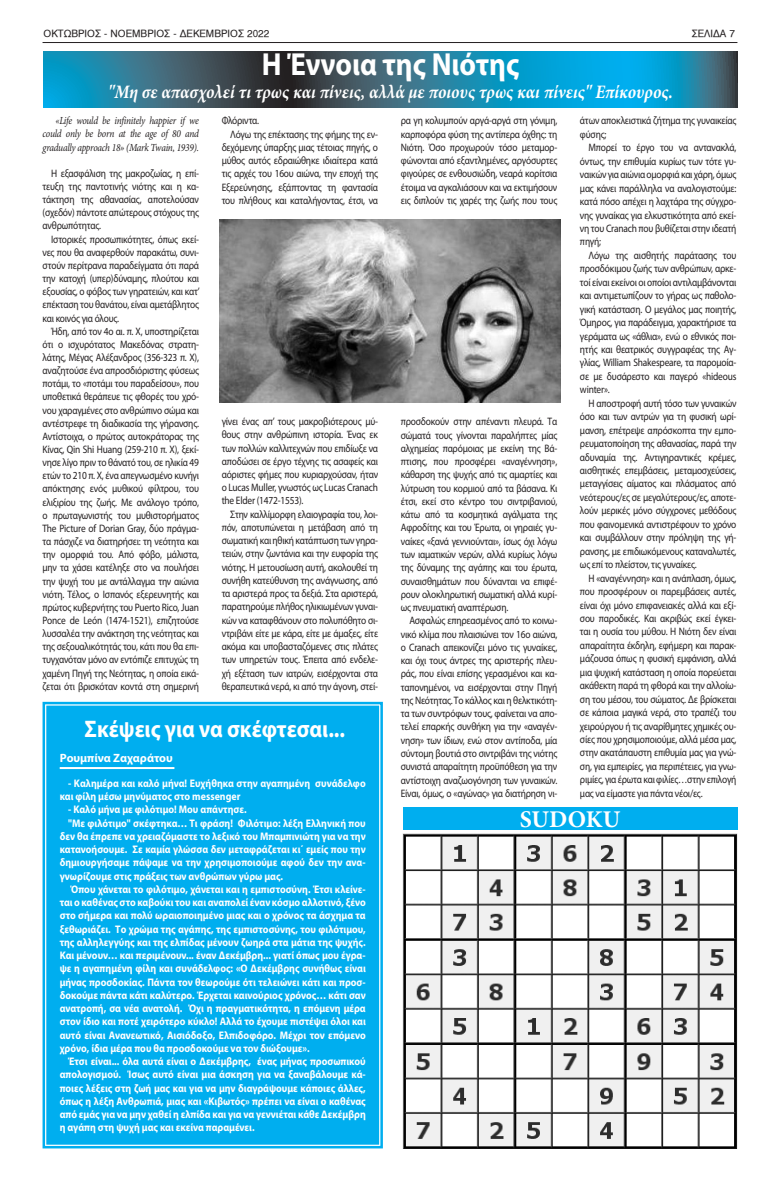
<style>
.page{position:relative;width:780px;height:1191px;background:#fff}
.page>*{position:absolute;margin:0;border:0;box-sizing:border-box;transform-origin:0 0}
.t1{font:700 32px "Myriad Pro";color:#fff;scale:.9 1}
.t2{font:700 24px "Myriad Pro";color:#fff;scale:.9 1}
.t3{font:700 24px "Minion Pro";color:#fff}
.t4{font:italic 700 19px "Minion Pro";color:#fff;scale:.9 1}
.t5{font:700 12px "Myriad Pro";color:#fff}
.t6{font:700 11px/13.2px "Myriad Pro";color:#fff;text-align:justify;scale:.9 1}
.t7{font:10.8px/13.4px "Myriad Pro";letter-spacing:-.02em;color:#231f20;text-align:justify;scale:.87 1}
.t8{font:italic 10.8px/13.1px "Minion Pro";letter-spacing:-.03em;color:#231f20;text-align:justify;scale:.87 1}
.t9{font:10px "UB Helvetica";color:#231f20}
</style>
<div class="page">
<hr style="left:43px;top:42px;width:694px;height:1px;background:#231f20">
<svg style="left:44px;top:51px;width:693px;height:57px;background:#237896"></svg>
<img style="left:220px;top:220px;width:340px;height:183px">
<img style="left:403px;top:833px;width:334px;height:315px">
<div style="left:42px;top:701px;width:341px;height:448px;background:#00aeef"></div>
<div style="left:46px;top:705px;width:333px;height:439px;border:1px solid #00aeef"></div>
<div style="left:49px;top:708px;width:327px;height:434px;border:3px solid #00aeef"></div>
<hr style="left:60px;top:767px;width:114px;height:2px;background:#fff">
<div style="left:403px;top:806px;width:334px;height:23px;background:#00aeef"></div>
<p class="t9" style="left:44px;top:28px;width:227px">ΟΚΤΩΒΡΙΟΣ - ΝΟΕΜΒΡΙΟΣ - ΔΕΚΕΜΒΡΙΟΣ 2022</p>
<p class="t9" style="left:691px;top:28px;width:45px">ΣΕΛΙΔΑ 7</p>
<p class="t1" style="left:262px;top:43px;width:287px">Η Έννοια της Νιότης</p>
<p class="t4" style="left:108px;top:78px;width:629px">"Μη σε απασχολεί τι τρως και πίνεις, αλλά με ποιους τρως και πίνεις" Επίκουρος.</p>
<p class="t8" style="left:43px;top:114px;width:181px;text-indent:13px">«Life would be infinitely happier if we could only be born at the age of 80 and gradually approach 18» (Mark Twain, 1939).</p>
<p class="t7" style="left:43px;top:166px;width:181px;line-height:13.1px;text-indent:9px">Η εξασφάλιση της μακροζωίας, η επί&shy;τευξη της παντοτινής νιότης και η κα&shy;τάκτηση της αθανασίας, αποτελούσαν (σχεδόν) πάντοτε απώτερους στόχους της ανθρωπότητας.</p>
<p class="t7" style="left:43px;top:232px;width:182px;line-height:13.1px;text-indent:9px">Ιστορικές προσωπικότητες, όπως εκεί&shy;νες που θα αναφερθούν παρακάτω, συνι&shy;στούν περίτρανα παραδείγματα ότι παρά την κατοχή (υπερ)δύναμης, πλούτου και εξουσίας, ο φόβος των γηρατειών, και κατ’ επέκταση του θανάτου, είναι αμετάβλητος και κοινός για όλους.</p>
<p class="t7" style="left:43px;top:324px;width:181px;line-height:13.1px;text-indent:9px">Ήδη, από τον 4ο αι. π. Χ, υποστηρίζεται ότι ο ισχυρότατος Μακεδόνας στρατη&shy;λάτης, Μέγας Αλέξανδρος (356-323 π. Χ), αναζητούσε ένα απροσδιόριστης φύσεως ποτάμι, το «ποτάμι του παραδείσου», που υποθετικά θεράπευε τις φθορές του χρό&shy;νου χαραγμένες στο ανθρώπινο σώμα και αντέστρεφε τη διαδικασία της γήρανσης.<br>Αντίστοιχα, ο πρώτος αυτοκράτορας της Κίνας, Qin Shi Huang (259-210 π. Χ), ξεκί&shy;νησε λίγο πριν το θάνατό του, σε ηλικία 49 ετών το 210 π. Χ, ένα απεγνωσμένο κυνήγι απόκτησης ενός μυθικού φίλτρου, του ελιξιρίου της ζωής. Με ανάλογο τρόπο, ο πρωταγωνιστής του μυθιστορήματος The Picture of Dorian Gray, δύο πράγμα&shy;τα πάσχιζε να διατηρήσει: τη νεότητα και την ομορφιά του. Από φόβο, μάλιστα, μην τα χάσει κατέληξε στο να πουλήσει την ψυχή του με αντάλλαγμα την αιώνια νιότη. Τέλος, ο Ισπανός εξερευνητής και πρώτος κυβερνήτης του Puerto Rico, Juan Ponce de León (1474-1521), επιζητούσε λυσσαλέα την ανάκτηση της νεότητας και της σεξουαλικότητάς του, κάτι που θα επι&shy;τυγχανόταν μόνο αν εντόπιζε επιτυχώς τη χαμένη Πηγή της Νεότητας, η οποία εικά&shy;ζεται ότι βρισκόταν κοντά στη σημερινή</p>
<p class="t7" style="left:222px;top:114px;width:45px">Φλόριντα.</p>
<p class="t7" style="left:222px;top:127px;width:181px;text-indent:9px">Λόγω της επέκτασης της φήμης της εν&shy;δεχόμενης ύπαρξης μιας τέτοιας πηγής, ο μύθος αυτός εδραιώθηκε ιδιαίτερα κατά τις αρχές του 16ου αιώνα, την εποχή της Εξερεύνησης, εξάπτοντας τη φαντασία του πλήθους και καταλήγοντας, έτσι, να</p>
<p class="t7" style="left:222px;top:415px;width:181px">γίνει ένας απ’ τους μακροβιότερους μύ&shy;θους στην ανθρώπινη ιστορία. Ένας εκ των πολλών καλλιτεχνών που επιδίωξε να αποδώσει σε έργο τέχνης τις ασαφείς και αόριστες φήμες που κυριαρχούσαν, ήταν ο Lucas Muller, γνωστός ως Lucas Cranach the Elder (1472-1553).</p>
<p class="t7" style="left:222px;top:507px;width:181px;text-indent:9px">Στην καλλίμορφη ελαιογραφία του, λοι&shy;πόν, αποτυπώνεται η μετάβαση από τη σωματική και ηθική κατάπτωση των γηρα&shy;τειών, στην ζωντάνια και την ευφορία της νιότης. Η μετουσίωση αυτή, ακολουθεί τη συνήθη κατεύθυνση της ανάγνωσης, από τα αριστερά προς τα δεξιά. Στα αριστερά, παρατηρούμε πλήθος ηλικιωμένων γυναι&shy;κών να καταφθάνουν στο πολυπόθητο σι&shy;ντριβάνι είτε με κάρα, είτε με άμαξες, είτε ακόμα και υποβασταζόμενες στις πλάτες των υπηρετών τους. Έπειτα από ενδελε&shy;χή εξέταση των ιατρών, εισέρχονται στα θεραπευτικά νερά, κι από την άγονη, στεί-</p>
<p class="t2" style="left:85px;top:713px;width:291px">Σκέψεις για να σκέφτεσαι...</p>
<p class="t5" style="left:60px;top:749px;width:115px">Ρουμπίνα Ζαχαράτου</p>
<p class="t6" style="left:60px;top:776px;width:341px;text-indent:9px">- Καλημέρα και καλό μήνα! Ευχήθηκα στην αγαπημένη συνάδελφο και φίλη μέσω μηνύματος στο messenger</p>
<p class="t6" style="left:68px;top:803px;width:200px">- Καλό μήνα με φιλότιμο! Μου απάντησε.</p>
<p class="t6" style="left:60px;top:816px;width:341px;text-indent:9px">"Με φιλότιμο" σκέφτηκα… Τι φράση! Φιλότιμο: λέξη Ελληνική που δεν θα έπρεπε να χρειαζόμαστε το λεξικό του Μπαμπινιώτη για να την κατανοήσουμε. Σε καμία γλώσσα δεν μεταφράζεται κι΄ εμείς που την δημιουργήσαμε πάψαμε να την χρησιμοποιούμε αφού δεν την ανα&shy;γνωρίζουμε στις πράξεις των ανθρώπων γύρω μας.</p>
<p class="t6" style="left:60px;top:882px;width:341px;text-indent:11px">Όπου χάνεται το φιλότιμο, χάνεται και η εμπιστοσύνη. Έτσι κλείνε&shy;ται ο καθένας στο καβούκι του και αναπολεί έναν κόσμο αλλοτινό, ξένο στο σήμερα και πολύ ωραιοποιημένο μιας και ο χρόνος τα άσχημα τα ξεθωριάζει. Το χρώμα της αγάπης, της εμπιστοσύνης, του φιλότιμου, της αλληλεγγύης και της ελπίδας μένουν ζωηρά στα μάτια της ψυχής.<br>Και μένουν… και περιμένουν... έναν Δεκέμβρη... γιατί όπως μου έγρα&shy;ψε η αγαπημένη φίλη και συνάδελφος: «Ο Δεκέμβρης συνήθως είναι μήνας προσδοκίας. Πάντα τον θεωρούμε ότι τελειώνει κάτι και προσ&shy;δοκούμε πάντα κάτι καλύτερο. Έρχεται καινούριος χρόνος… κάτι σαν ανατροπή, σα νέα ανατολή. Όχι η πραγματικότητα, η επόμενη μέρα στον ίδιο και ποτέ χειρότερο κύκλο! Αλλά το έχουμε πιστέψει όλοι και αυτό είναι Ανανεωτικό, Αισιόδοξο, Ελπιδοφόρο. Μέχρι τον επόμενο χρόνο, ίδια μέρα που θα προσδοκούμε να τον διώξουμε».</p>
<p class="t6" style="left:60px;top:1054px;width:341px;text-indent:9px">Έτσι είναι... όλα αυτά είναι ο Δεκέμβρης, ένας μήνας προσωπικού απολογισμού. Ίσως αυτό είναι μια άσκηση για να ξαναβάλουμε κά&shy;ποιες λέξεις στη ζωή μας και για να μην διαγράψουμε κάποιες άλλες, όπως η λέξη Ανθρωπιά, μιας και «Κιβωτός» πρέπει να είναι ο καθένας από εμάς για να μην χαθεί η ελπίδα και για να γεννιέται κάθε Δεκέμβρη η αγάπη στη ψυχή μας και εκείνα παραμένει.</p>
<p class="t7" style="left:401px;top:114px;width:181px">ρα γη κολυμπούν αργά-αργά στη γόνιμη, καρποφόρα φύση της αντίπερα όχθης: τη Νιότη. Όσο προχωρούν τόσο μεταμορ&shy;φώνονται από εξαντλημένες, αργόσυρτες φιγούρες σε ενθουσιώδη, νεαρά κορίτσια έτοιμα να αγκαλιάσουν και να εκτιμήσουν εις διπλούν τις χαρές της ζωής που τους</p>
<p class="t7" style="left:401px;top:415px;width:181px">προσδοκούν στην απέναντι πλευρά. Τα σώματά τους γίνονται παραλήπτες μίας αλχημείας παρόμοιας με εκείνη της Βά&shy;πτισης, που προσφέρει «αναγέννηση», κάθαρση της ψυχής από τις αμαρτίες και λύτρωση του κορμιού από τα βάσανα. Κι έτσι, εκεί στο κέντρο του σιντριβανιού, κάτω από τα κοσμητικά αγάλματα της Αφροδίτης και του Έρωτα, οι γηραιές γυ&shy;ναίκες «ξανά γεννιούνται», ίσως όχι λόγω των ιαματικών νερών, αλλά κυρίως λόγω της δύναμης της αγάπης και του έρωτα, συναισθημάτων που δύνανται να επιφέ&shy;ρουν ολοκληρωτική σωματική αλλά κυρί&shy;ως πνευματική αναπτέρωση.</p>
<p class="t7" style="left:401px;top:614px;width:181px;text-indent:9px">Ασφαλώς επηρεασμένος από το κοινω&shy;νικό κλίμα που πλαισιώνει τον 16ο αιώνα, ο Cranach απεικονίζει μόνο τις γυναίκες, και όχι τους άντρες της αριστερής πλευ&shy;ράς, που είναι επίσης γερασμένοι και κα&shy;ταπονημένοι, να εισέρχονται στην Πηγή της Νεότητας. Το κάλλος και η θελκτικότη&shy;τα των συντρόφων τους, φαίνεται να απο&shy;τελεί επαρκής συνθήκη για την «αναγέν&shy;νηση» των ίδιων, ενώ στον αντίποδα, μία σύντομη βουτιά στο σιντριβάνι της νιότης συνιστά απαραίτητη προϋπόθεση για την αντίστοιχη αναζωογόνηση των γυναικών.<br>Είναι, όμως, ο «αγώνας» για διατήρηση νι-</p>
<p class="t7" style="left:580px;top:114px;width:181px">άτων αποκλειστικά ζήτημα της γυναικείας φύσης;</p>
<p class="t7" style="left:580px;top:141px;width:181px;text-indent:9px">Μπορεί το έργο του να αντανακλά, όντως, την επιθυμία κυρίως των τότε γυ&shy;ναικών για αιώνια ομορφιά και χάρη, όμως μας κάνει παράλληλα να αναλογιστούμε: κατά πόσο απέχει η λαχτάρα της σύγχρο&shy;νης γυναίκας για ελκυστικότητα από εκεί&shy;νη του Cranach που βυθίζεται στην ιδεατή πηγή;</p>
<p class="t7" style="left:580px;top:248px;width:181px;text-indent:9px">Λόγω της αισθητής παράτασης του προσδόκιμου ζωής των ανθρώπων, αρκε&shy;τοί είναι εκείνοι οι οποίοι αντιλαμβάνονται και αντιμετωπίζουν το γήρας ως παθολο&shy;γική κατάσταση. Ο μεγάλος μας ποιητής, Όμηρος, για παράδειγμα, χαρακτήρισε τα γεράματα ως «άθλια», ενώ ο εθνικός ποι&shy;ητής και θεατρικός συγγραφέας της Αγ&shy;γλίας, William Shakespeare, τα παρομοία&shy;σε με δυσάρεστο και παγερό «hideous winter».</p>
<p class="t7" style="left:580px;top:396px;width:181px;text-indent:9px">Η αποστροφή αυτή τόσο των γυναικών όσο και των αντρών για τη φυσική ωρί&shy;μανση, επέτρεψε απρόσκοπτα την εμπο&shy;ρευματοποίηση της αθανασίας, παρά την αδυναμία της. Αντιγηραντικές κρέμες, αισθητικές επεμβάσεις, μεταμοσχεύσεις, μεταγγίσεις αίματος και πλάσματος από νεότερους/ες σε μεγαλύτερους/ες, αποτε&shy;λούν μερικές μόνο σύγχρονες μεθόδους που φαινομενικά αντιστρέφουν το χρόνο και συμβάλλουν στην πρόληψη της γή&shy;ρανσης, με επιδιωκόμενους καταναλωτές, ως επί το πλείστον, τις γυναίκες.</p>
<p class="t7" style="left:580px;top:571px;width:181px;text-indent:9px">Η «αναγέννηση» και η ανάπλαση, όμως, που προσφέρουν οι παρεμβάσεις αυτές, είναι όχι μόνο επιφανειακές αλλά και εξί&shy;σου παροδικές. Και ακριβώς εκεί έγκει&shy;ται η ουσία του μύθου. Η Νιότη δεν είναι απαραίτητα έκδηλη, εφήμερη και παρακ&shy;μάζουσα όπως η φυσική εμφάνιση, αλλά μια ψυχική κατάσταση η οποία πορεύεται ακάθεκτη παρά τη φθορά και την αλλοίω&shy;ση του μέσου, του σώματος. Δε βρίσκεται σε κάποια μαγικά νερά, στο τραπέζι του χειρούργου ή τις αναρίθμητες χημικές ου&shy;σίες που χρησιμοποιούμε, αλλά μέσα μας, στην ακατάπαυστη επιθυμία μας για γνώ&shy;ση, για εμπειρίες, για περιπέτειες, για γνω&shy;ριμίες, για έρωτα και φιλίες…στην επιλογή μας να είμαστε για πάντα νέοι/ες.</p>
<p class="t3" style="left:520px;top:802px;width:102px">SUDOKU</p>
</div>
